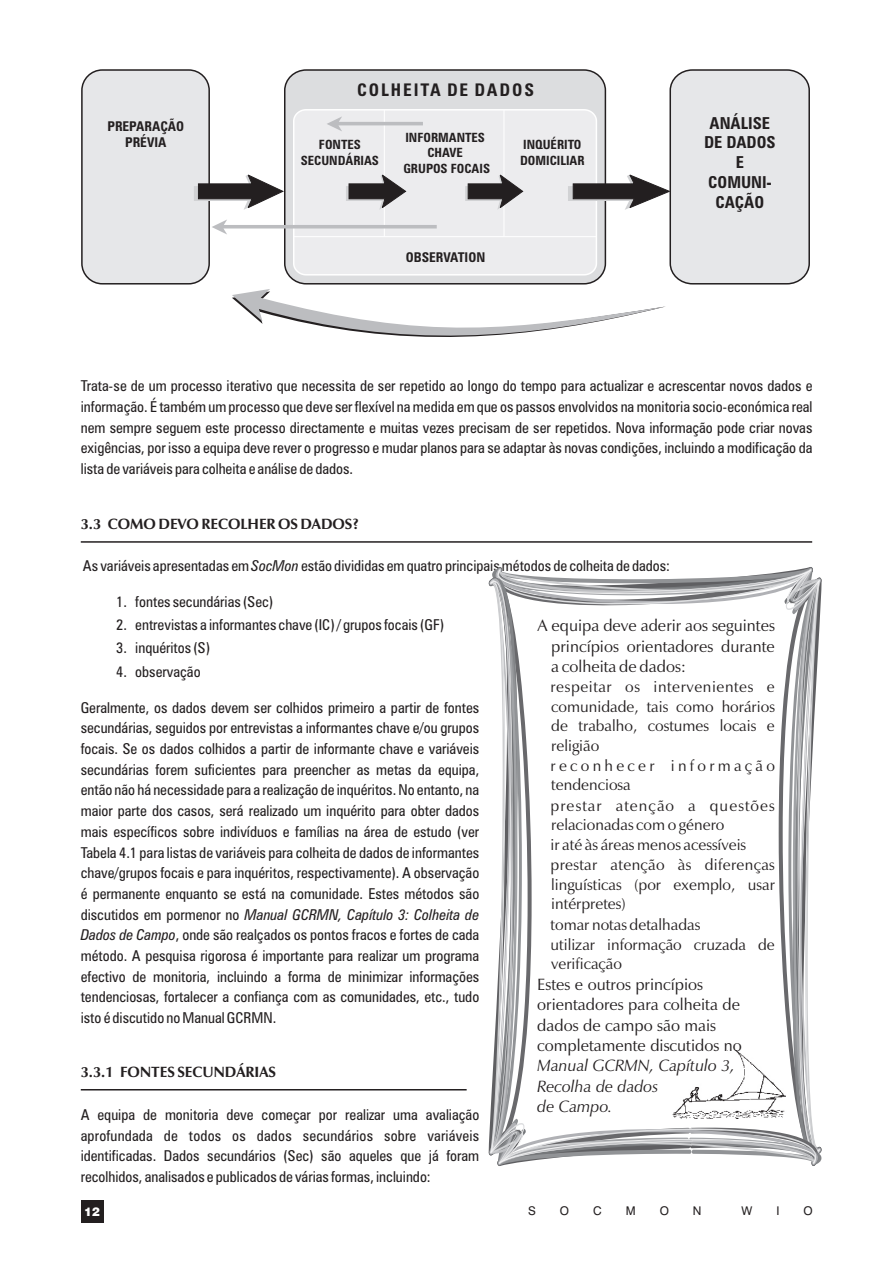
<style>
.page{position:relative;width:893px;height:1263px;background:#fff}
.page>*{position:absolute;margin:0;border:0;box-sizing:border-box;transform-origin:0 0}
.t1{font:700 condensed 17.4px "Zurich BT";letter-spacing:.11em;color:#231f20}
.t2{font:16.5px/20.4px "Zapf Humanist 601 BT";color:#231f20;text-align:justify}
.t3{font:italic 16.5px/20.2px "Zapf Humanist 601 BT";color:#231f20}
.t4{font:700 condensed 16.5px/19.8px "Zurich BT";color:#231f20;text-align:center}
.t5{font:15.75px/19.8px "Zapf Humanist 601 BT";color:#231f20}
.t6{font:condensed 15px/20.7px "Zurich BT";color:#231f20;text-align:justify}
.t7{font:700 15px "Zapf Humanist 601 BT";color:#231f20}
.t8{font:700 condensed 13.5px/16.2px "Zurich BT";color:#231f20;text-align:center}
.t9{font:700 condensed 12.75px/15.3px "Zurich BT";color:#231f20;text-align:center}
.t10{font:12px "Swiss 721 BT";color:#231f20}
.t11{font:900 12px "Swiss 721 BT";color:#fff}
.s1{font-style:italic}
</style>
<div class="page">
<div style="left:284px;top:69px;width:322px;height:215px;background:#dcdddf;border:2px solid #231f20;border-radius:21px"></div>
<div style="left:81px;top:69px;width:129px;height:215px;background:#e6e7e9;border:2px solid #231f20;border-radius:20px"></div>
<div style="left:293px;top:109px;width:304px;height:167px;background:#ececee"></div>
<div style="left:669px;top:69px;width:141px;height:215px;background:#e6e7e9;border:2px solid #231f20;border-radius:21px"></div>
<hr style="left:294px;top:236px;width:302px;height:1px;background:#fff">
<hr style="left:384px;top:110px;width:1px;height:127px;background:#fff">
<hr style="left:503px;top:110px;width:1px;height:127px;background:#fff">
<svg style="left:327px;top:116px;width:96px;height:15px"></svg>
<svg style="left:212px;top:219px;width:225px;height:15px"></svg>
<svg style="left:232px;top:289px;width:433px;height:48px"></svg>
<svg style="left:194px;top:175px;width:90px;height:35px"></svg>
<svg style="left:346px;top:175px;width:60px;height:35px"></svg>
<svg style="left:465px;top:175px;width:58px;height:35px"></svg>
<svg style="left:568px;top:174px;width:102px;height:36px"></svg>
<svg style="left:498px;top:570px;width:322px;height:557px"></svg>
<svg style="left:693px;top:1127px;width:129px;height:39px"></svg>
<svg style="left:491px;top:582px;width:202px;height:581px"></svg>
<div style="left:81px;top:1200px;width:22px;height:22px;background:#231f20"></div>
<img style="left:671px;top:1049px;width:116px;height:70px">
<hr style="left:81px;top:541px;width:731px;height:2px;background:#231f20">
<hr style="left:81px;top:1089px;width:386px;height:1px;background:#231f20">
<p class="t8" style="left:108px;top:119px;width:78px">PREPARAÇÃO<br>PRÉVIA</p>
<p class="t1" style="left:357px;top:83px;width:178px">COLHEITA DE DADOS</p>
<p class="t9" style="left:301px;top:138px;width:80px">FONTES<br>SECUNDÁRIAS</p>
<p class="t9" style="left:403px;top:131px;width:88px">INFORMANTES<br>CHAVE<br>GRUPOS FOCAIS</p>
<p class="t9" style="left:520px;top:138px;width:66px;text-align:left">INQUÉRITO<br>DOMICILIAR</p>
<p class="t8" style="left:406px;top:250px;width:81px">OBSERVATION</p>
<p class="t4" style="left:704px;top:114px;width:73px">ANÁLISE<br>DE DADOS<br>E<br>COMUNI-<br>CAÇÃO</p>
<p class="t6" style="left:81px;top:377px;width:733px">Trata-se de um processo iterativo que necessita de ser repetido ao longo do tempo para actualizar e acrescentar novos dados e informação. É também um processo que deve ser flexível na medida em que os passos envolvidos na monitoria socio-económica real nem sempre seguem este processo directamente e muitas vezes precisam de ser repetidos. Nova informação pode criar novas exigências, por isso a equipa deve rever o progresso e mudar planos para se adaptar às novas condições, incluindo a modificação da lista de variáveis para colheita e análise de dados.</p>
<p class="t7" style="left:81px;top:517px;width:280px">3.3 COMO DEVO RECOLHER OS DADOS?</p>
<p class="t6" style="left:83px;top:556px;width:589px">As variáveis apresentadas em <span class="s1">SocMon</span> estão divididas em quatro principais métodos de colheita de dados:</p>
<p class="t6" style="left:116px;top:592px;width:159px">1. fontes secundárias (Sec)</p>
<p class="t6" style="left:116px;top:616px;width:329px">2. entrevistas a informantes chave (IC) / grupos focais (GF)</p>
<p class="t6" style="left:116px;top:639px;width:95px">3. inquéritos (S)</p>
<p class="t6" style="left:116px;top:662px;width:86px">4. observação</p>
<p class="t6" style="left:81px;top:698px;width:400px">Geralmente, os dados devem ser colhidos primeiro a partir de fontes secundárias, seguidos por entrevistas a informantes chave e/ou grupos focais. Se os dados colhidos a partir de informante chave e variáveis secundárias forem suficientes para preencher as metas da equipa, então não há necessidade para a realização de inquéritos. No entanto, na maior parte dos casos, será realizado um inquérito para obter dados mais específicos sobre indivíduos e famílias na área de estudo (ver Tabela 4.1 para listas de variáveis para colheita de dados de informantes chave/grupos focais e para inquéritos, respectivamente). A observação é permanente enquanto se está na comunidade. Estes métodos são discutidos em pormenor no <span class="s1">Manual GCRMN, Capítulo 3: Colheita de Dados de Campo</span>, onde são realçados os pontos fracos e fortes de cada método. A pesquisa rigorosa é importante para realizar um programa efectivo de monitoria, incluindo a forma de minimizar informações tendenciosas, fortalecer a confiança com as comunidades, etc., tudo isto é discutido no Manual GCRMN.</p>
<p class="t2" style="left:551px;top:617px;width:225px;text-indent:-14px">A equipa deve aderir aos seguintes princípios orientadores durante a colheita de dados:</p>
<p class="t5" style="left:551px;top:678px;width:226px">respeitar os intervenientes e comunidade, tais como horários de trabalho, costumes locais e religião<br>reconhecer informação tendenciosa<br>prestar atenção a questões relacionadas com o género<br>ir até às áreas menos acessíveis prestar atenção às diferenças linguísticas (por exemplo, usar intérpretes)<br>tomar notas detalhadas<br>utilizar informação cruzada de verificação</p>
<p class="t2" style="left:537px;top:975px;width:206px;text-align:left">Estes e outros princípios orientadores para colheita de dados de campo são mais completamente discutidos no</p>
<p class="t3" style="left:537px;top:1057px;width:199px">Manual GCRMN, Capítulo 3,<br>Recolha de dados<br>de Campo.</p>
<p class="t7" style="left:81px;top:1066px;width:197px">3.3.1 FONTES SECUNDÁRIAS</p>
<p class="t6" style="left:81px;top:1106px;width:400px">A equipa de monitoria deve começar por realizar uma avaliação aprofundada de todos os dados secundários sobre variáveis identificadas. Dados secundários (Sec) são aqueles que já foram recolhidos, analisados e publicados de várias formas, incluindo:</p>
<p class="t11" style="left:84px;top:1206px;width:17px">12</p>
<p class="t10" style="left:528px;top:1205px;width:9px">S</p>
<p class="t10" style="left:560px;top:1205px;width:11px">O</p>
<p class="t10" style="left:593px;top:1205px;width:10px">C</p>
<p class="t10" style="left:626px;top:1205px;width:11px">M</p>
<p class="t10" style="left:660px;top:1205px;width:11px">O</p>
<p class="t10" style="left:693px;top:1205px;width:10px">N</p>
<p class="t10" style="left:742px;top:1205px;width:12px">W</p>
<p class="t10" style="left:776px;top:1205px;width:5px">I</p>
<p class="t10" style="left:803px;top:1205px;width:11px">O</p>
</div>
